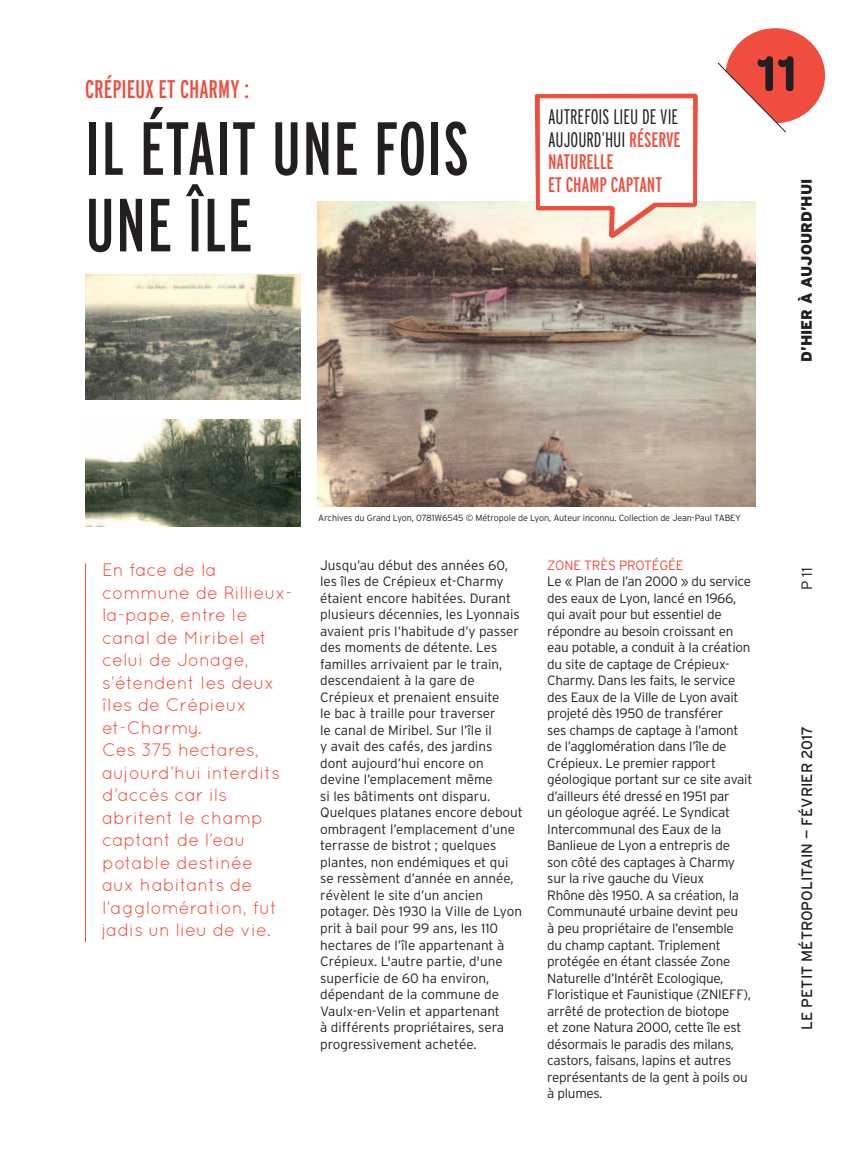
<style>
.page{position:relative;width:851px;height:1149px;background:#fff}
.page>*{position:absolute;margin:0;border:0;box-sizing:border-box;transform-origin:0 0}
.t1{font:extra-condensed 75px/76.5px "Interstate";letter-spacing:.01em;color:#231f20}
.t2{font:600 52.5px "Omnes";color:#231f20}
.t3{font:extra-condensed 25.5px "Interstate";color:#ef4d3d}
.t4{font:extra-condensed 21px/22.5px "Interstate";color:#ef4d3d}
.t5{font:18px/22.5px "Quicksand";color:#ef4d3d}
.t6{font:15px "Interstate";color:#231f20}
.t7{font:900 15px "Interstate";color:#231f20}
.t8{font:300 15px "Interstate";color:#231f20}
.t9{font:300 13.5px/16.5px "Interstate";letter-spacing:-.02em;color:#231f20}
.t10{font:300 13.5px/16.5px "Interstate";color:#231f20}
.t11{font:300 13.5px "Interstate";color:#ef4d3d}
.t12{font:300 9px "Interstate";letter-spacing:-.01em;color:#231f20}
.s1{font-weight:300;color:#231f20}
</style>
<div class="page">
<svg style="left:717px;top:28px;width:107px;height:105px"></svg>
<img style="left:85px;top:275px;width:216px;height:124px">
<img style="left:85px;top:419px;width:216px;height:107px">
<img style="left:317px;top:201px;width:438px;height:305px">
<svg style="left:534px;top:93px;width:164px;height:145px"></svg>
<hr style="left:85px;top:563px;width:1px;height:378px;background:#ef4d3d">
<h3 class="t3" style="left:85px;top:75px;width:166px">CRÉPIEUX ET CHARMY :</h3>
<h1 class="t1" style="left:85px;top:110px;width:385px">IL ÉTAIT UNE FOIS<br>UNE ÎLE</h1>
<h3 class="t4" style="left:548px;top:106px;width:134px"><span class="s1">AUTREFOIS LIEU DE VIE<br>AUJOURD’HUI</span> RÉSERVE<br>NATURELLE<br>ET CHAMP CAPTANT</h3>
<h2 class="t2" style="left:756px;top:43px;width:43px">11</h2>
<p class="t7" style="left:798px;top:362px;width:185px;rotate:-90deg">D’hier à aujourd’hui</p>
<p class="t12" style="left:318px;top:512px;width:424px">Archives du Grand Lyon, 0781W6545 © Métropole de Lyon, Auteur inconnu. Collection de Jean-Paul TABEY</p>
<p class="t5" style="left:102px;top:558px;width:192px">En face de la commune de Rillieux&shy;la-pape, entre le canal de Miribel et celui de Jonage, s’étendent les deux îles de Crépieux et-Charmy.<br>Ces 375 hectares, aujourd’hui interdits d’accès car ils abritent le champ captant de l’eau potable destinée<br>aux habitants de l’agglomération, fut jadis un lieu de vie.</p>
<p class="t10" style="left:320px;top:556px;width:204px">Jusqu’au début des années 60, les îles de Crépieux et-Charmy étaient encore habitées. Durant plusieurs décennies, les Lyonnais avaient pris l’habitude d’y passer des moments de détente. Les familles arrivaient par le train, descendaient à la gare de<br>Crépieux et prenaient ensuite<br>le bac à traille pour traverser<br>le canal de Miribel. Sur l’île il<br>y avait des cafés, des jardins dont aujourd’hui encore on devine l’emplacement même<br>si les bâtiments ont disparu.<br>Quelques platanes encore debout ombragent l’emplacement d’une terrasse de bistrot ; quelques plantes, non endémiques et qui se ressèment d’année en année, révèlent le site d’un ancien potager. Dès 1930 la Ville de Lyon prit à bail pour 99 ans, les 110 hectares de l’île appartenant à<br>Crépieux. L'autre partie, d'une superficie de 60 ha environ, dépendant de la commune de<br>Vaulx-en-Velin et appartenant<br>à différents propriétaires, sera progressivement achetée.</p>
<p class="t11" style="left:547px;top:557px;width:17px">Zone</p>
<p class="t11" style="left:584px;top:557px;width:44px">trèsprot</p>
<p class="t11" style="left:651px;top:557px;width:31px">égée</p>
<p class="t9" style="left:547px;top:573px;width:206px">Le « Plan de l’an 2000 » du service des eaux de Lyon, lancé en 1966, qui avait pour but essentiel de répondre au besoin croissant en eau potable, a conduit à la création du site de captage de Crépieux-<br>Charmy. Dans les faits, le service des Eaux de la Ville de Lyon avait projeté dès 1950 de transférer<br>ses champs de captage à l’amont de l’agglomération dans l’île de<br>Crépieux. Le premier rapport géologique portant sur ce site avait d’ailleurs été dressé en 1951 par<br>un géologue agréé. Le Syndicat<br>Intercommunal des Eaux de la<br>Banlieue de Lyon a entrepris de son côté des captages à Charmy sur la rive gauche du Vieux<br>Rhône dès 1950. A sa création, la<br>Communauté urbaine devint peu<br>à peu propriétaire de l’ensemble<br>du champ captant. Triplement protégée en étant classée Zone<br>Naturelle d’Intérêt Ecologique,<br>Floristique et Faunistique (ZNIEFF), arrêté de protection de biotope<br>et zone Natura 2000, cette île est désormais le paradis des milans, castors, faisans, lapins et autres représentants de la gent à poils ou à plumes.</p>
<p class="t8" style="left:798px;top:590px;width:24px;rotate:-90deg">P 11</p>
<p class="t6" style="left:798px;top:1029px;width:306px;rotate:-90deg">Le Petit Métropolitain — février 2017</p>
</div>
